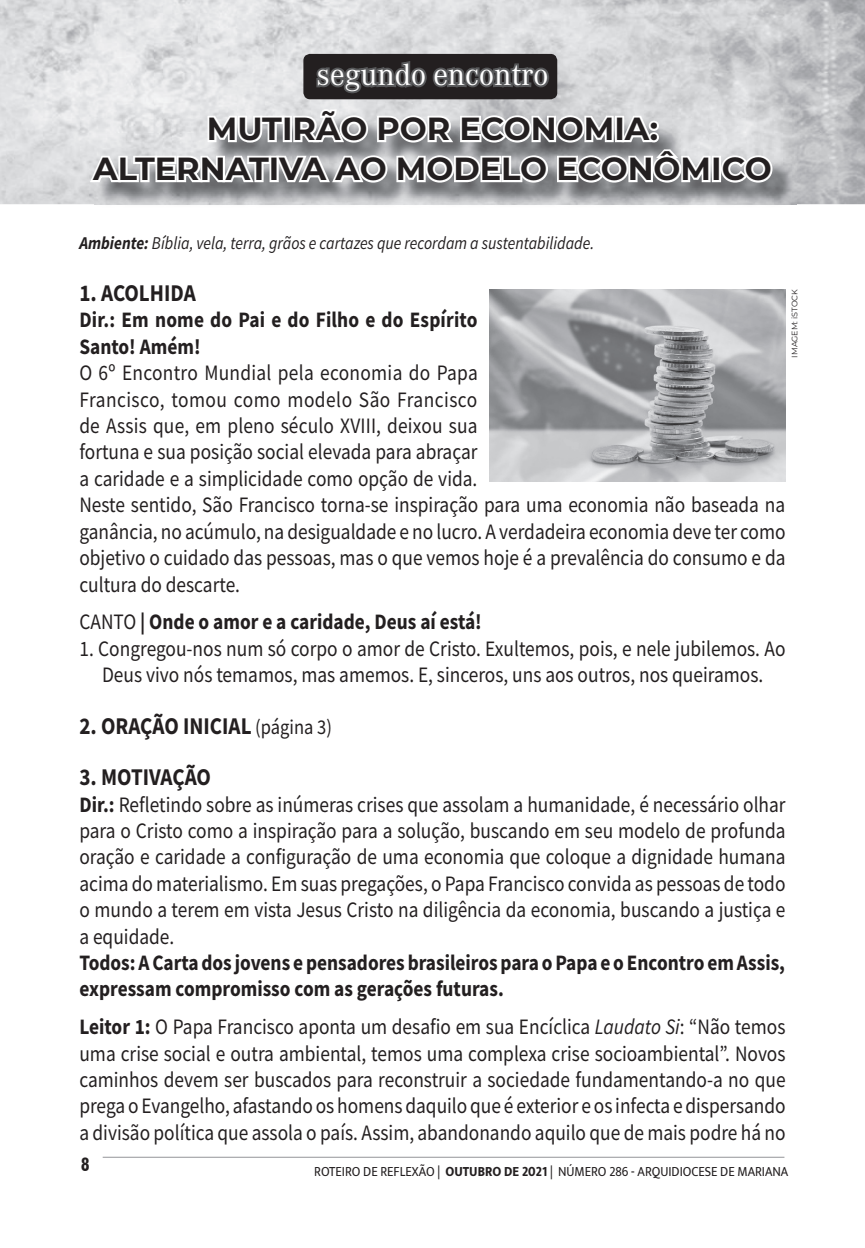
<style>
.page{position:relative;width:865px;height:1248px;background:#fff}
.page>*{position:absolute;margin:0;border:0;box-sizing:border-box;transform-origin:0 0}
.t1{font:700 32px/40px "Montserrat";color:#231f20;text-align:center}
.t2{font:30px "Corporate ABQ";color:#fff}
.t3{font:700 24px "Source Sans Pro";color:#231f20;scale:.88 1}
.t4{font:22px/26.4px "Source Sans Pro";color:#231f20;text-align:justify;scale:.88 1}
.t5{font:700 22px/26.4px "Source Sans Pro";color:#231f20;scale:.88 1}
.t6{font:italic 18px "Source Sans Pro";color:#231f20;scale:.88 1}
.t7{font:18px "Geometric 706 BT Black Condensed B";color:#231f20}
.t8{font:14px "Mukta";color:#231f20;scale:.9 1}
.t9{font:8px "Montserrat";color:#231f20}
.s1{font-weight:700}
.s2{font-weight:400}
.s3{font-weight:400;font-size:21px}
.s4{font-style:italic}
.s5{font-weight:800}
</style>
<div class="page">
<hr style="left:103px;top:1156px;width:681px;height:1px;background:#939598">
<img style="left:0;top:0;width:865px;height:204px">
<div style="left:303px;top:54px;width:254px;height:45px;border:2px solid #231f20;border-radius:6px"></div>
<img style="left:712px;top:112px;width:85px;height:93px">
<svg style="left:87px;top:56px;width:625px;height:426px"></svg>
<div style="left:712px;top:156px;width:9px;height:26px;border:4px solid #fff"></div>
<svg style="left:719px;top:153px;width:55px;height:31px"></svg>
<img style="left:489px;top:289px;width:296px;height:192px">
<h2 class="t2" style="left:317px;top:57px;width:233px">segundo encontro</h2>
<h1 class="t1" style="left:93px;top:107px;width:680px">MUTIRÃO POR ECONOMIA:<br>ALTERNATIVA AO MODELO ECONÔMICO</h1>
<p class="t6" style="left:79px;top:232px;width:586px"><span class="s1">Ambiente:</span> Bíblia, vela, terra, grãos e cartazes que recordam a sustentabilidade.</p>
<p class="t3" style="left:79px;top:277px;width:134px">1. ACOLHIDA</p>
<p class="t5" style="left:79px;top:306px;width:454px">Dir.: Em nome do Pai e do Filho e do Espírito<br>Santo! Amém!</p>
<p class="t4" style="left:79px;top:359px;width:804px;text-align:left">O 6º Encontro Mundial pela economia do Papa<br>Francisco, tomou como modelo São Francisco<br>de Assis que, em pleno século XVIII, deixou sua<br>fortuna e sua posição social elevada para abraçar<br>a caridade e a simplicidade como opção de vida.<br>Neste sentido, São Francisco torna-se inspiração para uma economia não baseada na ganância, no acúmulo, na desigualdade e no lucro. A verdadeira economia deve ter como objetivo o cuidado das pessoas, mas o que vemos hoje é a prevalência do consumo e da cultura do descarte.</p>
<p class="t5" style="left:79px;top:608px;width:459px"><span class="s2">CANTO</span> | Onde o amor e a caridade, Deus aí está!</p>
<p class="t4" style="left:79px;top:635px;width:804px;text-align:center">1. Congregou-nos num só corpo o amor de Cristo. Exultemos, pois, e nele jubilemos. Ao<br>Deus vivo nós temamos, mas amemos. E, sinceros, uns aos outros, nos queiramos.</p>
<p class="t3" style="left:79px;top:709px;width:288px">2. ORAÇÃO INICIAL <span class="s3">(página 3)</span></p>
<p class="t3" style="left:79px;top:760px;width:151px">3. MOTIVAÇÃO</p>
<p class="t4" style="left:79px;top:790px;width:804px"><span class="s1">Dir.:</span> Refletindo sobre as inúmeras crises que assolam a humanidade, é necessário olhar para o Cristo como a inspiração para a solução, buscando em seu modelo de profunda oração e caridade a configuração de uma economia que coloque a dignidade humana acima do materialismo. Em suas pregações, o Papa Francisco convida as pessoas de todo o mundo a terem em vista Jesus Cristo na diligência da economia, buscando a justiça e a equidade.</p>
<p class="t5" style="left:79px;top:949px;width:803px">Todos: A Carta dos jovens e pensadores brasileiros para o Papa e o Encontro em Assis, expressam compromisso com as gerações futuras.</p>
<p class="t4" style="left:79px;top:1013px;width:804px"><span class="s1">Leitor 1:</span> O Papa Francisco aponta um desafio em sua Encíclica <span class="s4">Laudato Si</span>: “Não temos uma crise social e outra ambiental, temos uma complexa crise socioambiental”. Novos caminhos devem ser buscados para reconstruir a sociedade fundamentando-a no que prega o Evangelho, afastando os homens daquilo que é exterior e os infecta e dispersando a divisão política que assola o país. Assim, abandonando aquilo que de mais podre há no</p>
<p class="t9" style="left:789px;top:357px;width:70px;rotate:-90deg">IMAGEM: iSTOCK</p>
<p class="t7" style="left:81px;top:1153px;width:10px">8</p>
<p class="t8" style="left:314px;top:1162px;width:528px">ROTEIRO DE REFLEXÃO | <span class="s5">OUTUBRO DE 2021</span> | NÚMERO 286 - ARQUIDIOCESE DE MARIANA</p>
</div>
